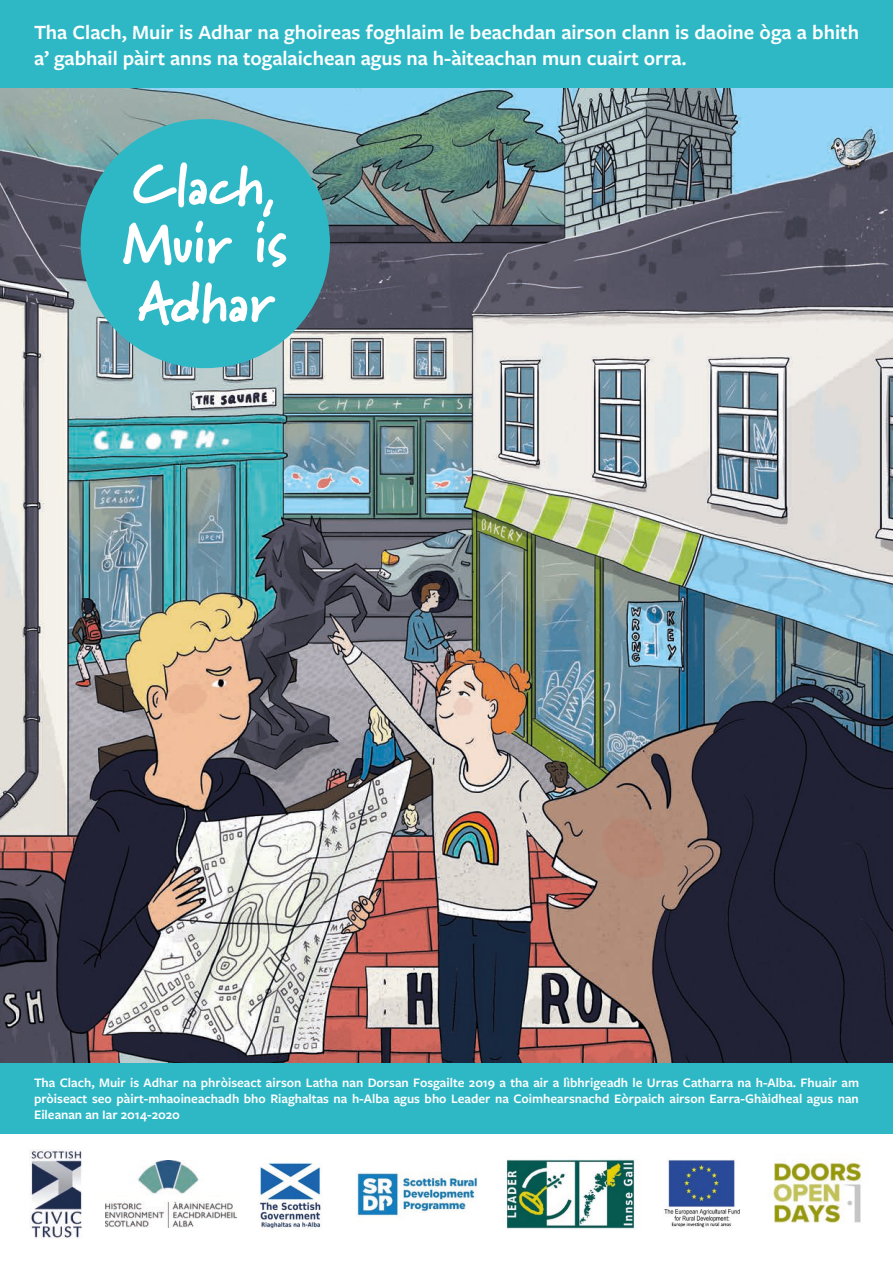
<style>
.page{position:relative;width:893px;height:1263px;background:#fff}
.page>*{position:absolute;margin:0;border:0;box-sizing:border-box;transform-origin:0 0}
.t1{font:900 57.15px/58.5px "Marydale";letter-spacing:-.015em;color:#fff}
.t2{font:600 21px/25.2px "Freight Sans Pro";color:#fff}
.t3{font:600 13.5px/16.2px "Freight Sans Pro";color:#fff;text-align:justify}
</style>
<div class="page">
<img style="left:0;top:87px;width:893px;height:976px">
<div style="left:81px;top:119px;width:249px;height:249px;background:#2eb8c6;border-radius:50%"></div>
<div style="left:0;top:1063px;width:893px;height:200px;background:#2eb8c6"></div>
<div style="left:0;top:1134px;width:893px;height:129px;background:#fff"></div>
<img style="left:259px;top:1159px;width:481px;height:70px">
<img style="left:773px;top:1162px;width:89px;height:61px">
<img style="left:30px;top:1149px;width:52px;height:90px">
<div style="left:0;top:0;width:893px;height:87px;background:#2eb8c6"></div>
<img style="left:106px;top:1160px;width:131px;height:67px">
<p class="t2" style="left:34px;top:19px;width:826px">Tha Clach, Muir is Adhar na ghoireas foghlaim le beachdan airson clann is daoine òga a bhith a’ gabhail pàirt anns na togalaichean agus na h-àiteachan mun cuairt orra.</p>
<p class="t1" style="left:123px;top:155px;width:166px">Clach,<br>Muir is<br>Adhar</p>
<p class="t3" style="left:34px;top:1074px;width:826px">Tha Clach, Muir is Adhar na phròiseact airson Latha nan Dorsan Fosgailte 2019 a tha air a lìbhrigeadh le Urras Catharra na h-Alba. Fhuair am pròiseact seo pàirt-mhaoineachadh bho Riaghaltas na h-Alba agus bho Leader na Coimhearsnachd Eòrpaich airson Earra-Ghàidheal agus nan Eileanan an Iar 2014-2020</p>
</div>
